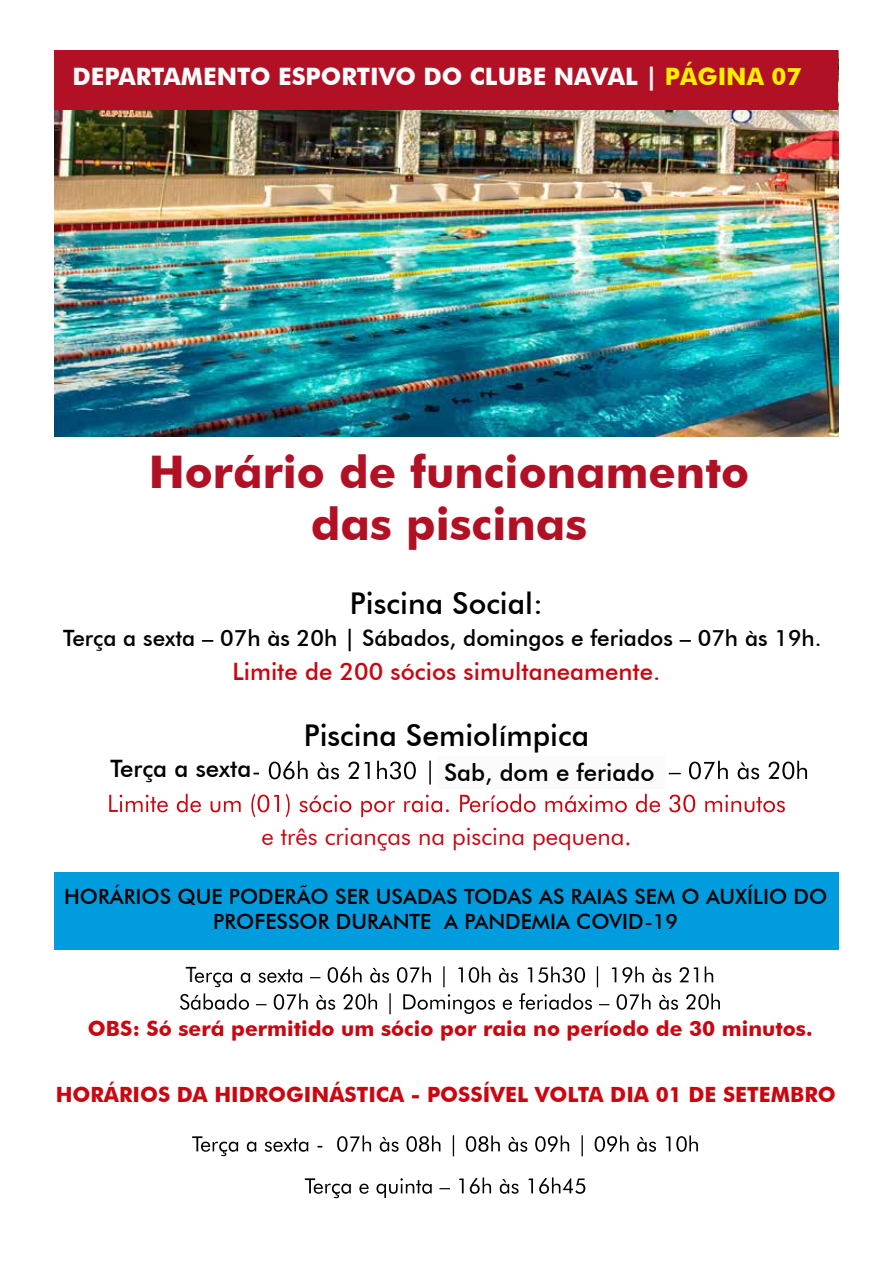
<style>
.page{position:relative;width:893px;height:1263px;background:#fff}
.page>*{position:absolute;margin:0;border:0;box-sizing:border-box;transform-origin:0 0}
.t1{font:700 45px/52.5px "Futura BT";color:#b21125;text-align:center}
.t2{font:500 30px "Futura BT";color:#000}
.t3{font:700 24px "Futura BT";color:#fff}
.t4{font:500 24px "Futura BT";color:#cb0610}
.t5{font:24px "Futura BT";color:#cb0610}
.t6{font:500 24px "Futura BT";color:#000}
.t7{font:500 22.5px "Futura BT";color:#000}
.t8{font:700 21px "Futura BT";color:#cb0610}
.t9{font:500 21px/25.2px "Futura BT";color:#000;text-align:center}
.t10{font:21px "Futura BT";color:#000}
.s1{color:#ffef00}
</style>
<div class="page">
<div style="left:54px;top:872px;width:785px;height:77px;background:#009cde"></div>
<img style="left:54px;top:51px;width:785px;height:386px">
<div style="left:54px;top:50px;width:783px;height:59px;background:#b21125"></div>
<svg style="left:253px;top:760px;width:554px;height:24px"></svg>
<svg style="left:109px;top:794px;width:676px;height:23px"></svg>
<svg style="left:195px;top:966px;width:518px;height:21px"></svg>
<svg style="left:180px;top:993px;width:540px;height:21px"></svg>
<svg style="left:192px;top:1135px;width:506px;height:21px"></svg>
<svg style="left:305px;top:1177px;width:280px;height:21px"></svg>
<div style="left:437px;top:756px;width:227px;height:33px;background:#fbfbfb"></div>
<p class="t3" style="left:72px;top:62px;width:731px">DEPARTAMENTO ESPORTIVO DO CLUBE NAVAL | <span class="s1">PÁGINA 07</span></p>
<h1 class="t1" style="left:149px;top:445px;width:602px">Horário de funcionamento das piscinas</h1>
<h2 class="t2" style="left:350px;top:585px;width:195px">Piscina Social:</h2>
<p class="t7" style="left:63px;top:625px;width:760px">Terça a sexta – 07h às 20h | Sábados, domingos e feriados – 07h às 19h.</p>
<p class="t4" style="left:232px;top:657px;width:430px">Limite de 200 sócios simultaneamente.</p>
<h2 class="t2" style="left:304px;top:717px;width:287px">Piscina Semiolímpica</h2>
<p class="t6" style="left:110px;top:754px;width:142px">Terça a sexta</p>
<p class="t6" style="left:444px;top:758px;width:212px">Sab, dom e feriado</p>
<p class="t5" style="left:261px;top:822px;width:372px">e três crianças na piscina pequena.</p>
<p class="t9" style="left:64px;top:883px;width:765px">HORÁRIOS QUE PODERÃO SER USADAS TODAS AS RAIAS SEM O AUXÍLIO DO<br>PROFESSOR DURANTE A PANDEMIA COVID-19</p>
<p class="t10" style="left:186px;top:962px;width:12px">T</p>
<p class="t8" style="left:88px;top:1016px;width:726px">OBS: Só será permitido um sócio por raia no período de 30 minutos.</p>
<p class="t8" style="left:56px;top:1082px;width:782px">HORÁRIOS DA HIDROGINÁSTICA - POSSÍVEL VOLTA DIA 01 DE SETEMBRO</p>
</div>
